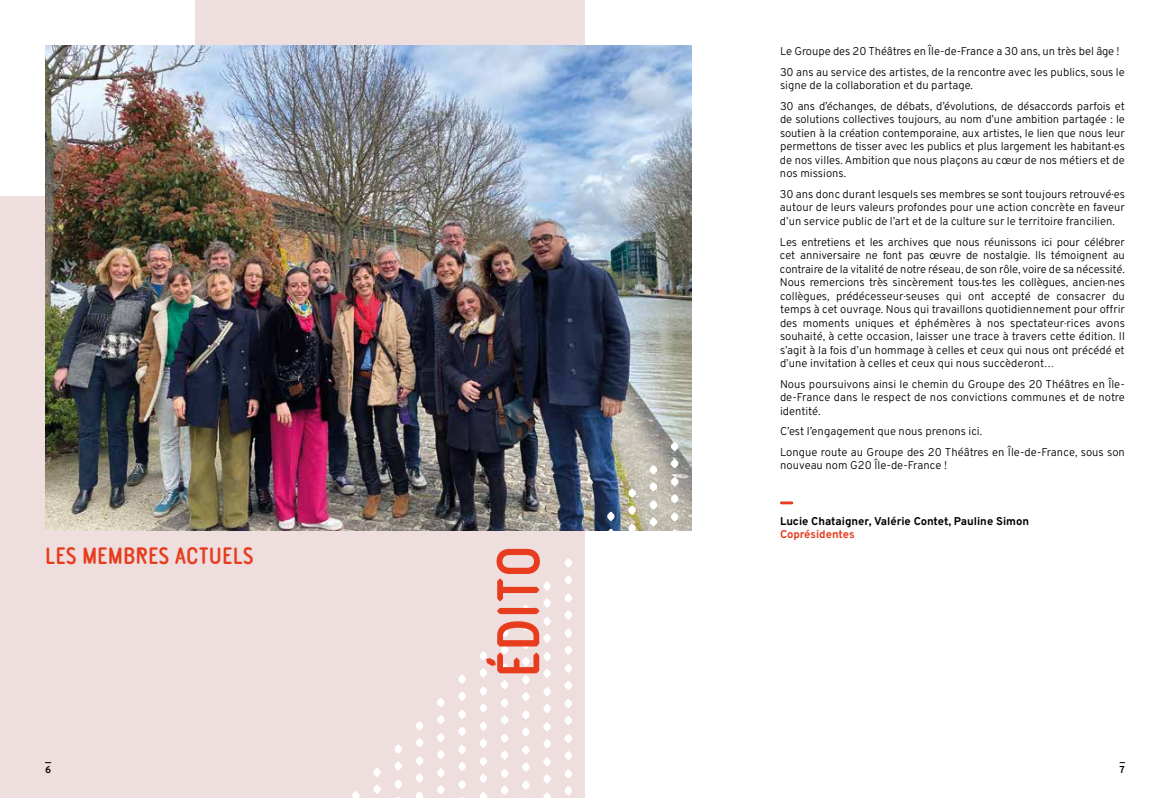
<style>
.page{position:relative;width:1170px;height:798px;background:#fff}
.page>*{position:absolute;margin:0;border:0;box-sizing:border-box;transform-origin:0 0}
.t1{font:condensed 60px "G20";color:#e73c1e}
.t2{font:condensed 23.75px "G20";color:#e73c1e}
.t3{font:11.25px/13.5px "Overpass";color:#000;text-align:justify}
.t4{font:700 11.25px "Overpass";color:#000}
.t5{font:700 11.25px "Overpass";letter-spacing:-.005em;color:#e73c1e}
.t6{font:600 10px "Overpass";color:#000}
</style>
<div class="page">
<div style="left:0;top:0;width:585px;height:797px;background:#eedede"></div>
<div style="left:0;top:0;width:195px;height:195px;background:#fff"></div>
<img style="left:45px;top:45px;width:646px;height:485px">
<svg style="left:780px;top:501px;width:13px;height:3px"></svg>
<svg style="left:543px;top:792px;width:7px;height:5px"></svg>
<svg style="left:565px;top:769px;width:7px;height:9px"></svg>
<svg style="left:522px;top:781px;width:7px;height:8px"></svg>
<svg style="left:543px;top:757px;width:7px;height:9px"></svg>
<svg style="left:565px;top:734px;width:7px;height:9px"></svg>
<svg style="left:480px;top:792px;width:7px;height:5px"></svg>
<svg style="left:501px;top:769px;width:7px;height:8px"></svg>
<svg style="left:522px;top:745px;width:7px;height:9px"></svg>
<svg style="left:543px;top:722px;width:7px;height:9px"></svg>
<svg style="left:565px;top:699px;width:7px;height:9px"></svg>
<svg style="left:458px;top:780px;width:7px;height:9px"></svg>
<svg style="left:480px;top:757px;width:7px;height:8px"></svg>
<svg style="left:501px;top:733px;width:7px;height:9px"></svg>
<svg style="left:522px;top:710px;width:7px;height:9px"></svg>
<svg style="left:543px;top:687px;width:7px;height:9px"></svg>
<svg style="left:565px;top:664px;width:7px;height:8px"></svg>
<svg style="left:416px;top:791px;width:7px;height:6px"></svg>
<svg style="left:437px;top:768px;width:7px;height:9px"></svg>
<svg style="left:458px;top:745px;width:7px;height:9px"></svg>
<svg style="left:480px;top:722px;width:7px;height:8px"></svg>
<svg style="left:501px;top:698px;width:7px;height:9px"></svg>
<svg style="left:522px;top:675px;width:7px;height:9px"></svg>
<svg style="left:543px;top:652px;width:7px;height:9px"></svg>
<svg style="left:565px;top:628px;width:7px;height:9px"></svg>
<svg style="left:671px;top:512px;width:7px;height:9px"></svg>
<svg style="left:395px;top:779px;width:7px;height:9px"></svg>
<svg style="left:416px;top:756px;width:7px;height:9px"></svg>
<svg style="left:437px;top:733px;width:7px;height:9px"></svg>
<svg style="left:458px;top:710px;width:7px;height:8px"></svg>
<svg style="left:480px;top:686px;width:7px;height:9px"></svg>
<svg style="left:501px;top:663px;width:7px;height:9px"></svg>
<svg style="left:522px;top:640px;width:7px;height:9px"></svg>
<svg style="left:543px;top:617px;width:7px;height:8px"></svg>
<svg style="left:565px;top:593px;width:7px;height:9px"></svg>
<svg style="left:628px;top:523px;width:7px;height:8px"></svg>
<svg style="left:649px;top:500px;width:8px;height:9px"></svg>
<svg style="left:671px;top:477px;width:7px;height:9px"></svg>
<svg style="left:352px;top:791px;width:7px;height:6px"></svg>
<svg style="left:373px;top:768px;width:7px;height:8px"></svg>
<svg style="left:395px;top:744px;width:7px;height:9px"></svg>
<svg style="left:416px;top:721px;width:7px;height:9px"></svg>
<svg style="left:437px;top:698px;width:7px;height:9px"></svg>
<svg style="left:458px;top:675px;width:7px;height:8px"></svg>
<svg style="left:480px;top:651px;width:7px;height:9px"></svg>
<svg style="left:501px;top:628px;width:7px;height:9px"></svg>
<svg style="left:522px;top:605px;width:7px;height:9px"></svg>
<svg style="left:543px;top:582px;width:7px;height:8px"></svg>
<svg style="left:565px;top:558px;width:7px;height:9px"></svg>
<svg style="left:607px;top:511px;width:7px;height:10px"></svg>
<svg style="left:628px;top:488px;width:7px;height:9px"></svg>
<svg style="left:649px;top:465px;width:8px;height:9px"></svg>
<svg style="left:671px;top:441px;width:7px;height:10px"></svg>
<svg style="left:565px;top:786px;width:7px;height:9px"></svg>
<svg style="left:543px;top:774px;width:7px;height:9px"></svg>
<svg style="left:565px;top:751px;width:7px;height:9px"></svg>
<svg style="left:501px;top:786px;width:7px;height:8px"></svg>
<svg style="left:522px;top:762px;width:7px;height:9px"></svg>
<svg style="left:543px;top:739px;width:7px;height:9px"></svg>
<svg style="left:565px;top:716px;width:7px;height:9px"></svg>
<svg style="left:480px;top:774px;width:7px;height:8px"></svg>
<svg style="left:501px;top:750px;width:7px;height:9px"></svg>
<svg style="left:522px;top:727px;width:7px;height:9px"></svg>
<svg style="left:543px;top:704px;width:7px;height:9px"></svg>
<svg style="left:565px;top:681px;width:7px;height:8px"></svg>
<svg style="left:437px;top:785px;width:7px;height:9px"></svg>
<svg style="left:458px;top:762px;width:7px;height:8px"></svg>
<svg style="left:480px;top:739px;width:7px;height:8px"></svg>
<svg style="left:501px;top:715px;width:7px;height:9px"></svg>
<svg style="left:522px;top:692px;width:7px;height:9px"></svg>
<svg style="left:543px;top:669px;width:7px;height:9px"></svg>
<svg style="left:565px;top:645px;width:7px;height:9px"></svg>
<svg style="left:416px;top:773px;width:7px;height:9px"></svg>
<svg style="left:437px;top:750px;width:7px;height:9px"></svg>
<svg style="left:458px;top:727px;width:7px;height:8px"></svg>
<svg style="left:480px;top:703px;width:7px;height:9px"></svg>
<svg style="left:501px;top:680px;width:7px;height:9px"></svg>
<svg style="left:522px;top:657px;width:7px;height:9px"></svg>
<svg style="left:543px;top:634px;width:7px;height:8px"></svg>
<svg style="left:565px;top:610px;width:7px;height:9px"></svg>
<svg style="left:649px;top:517px;width:8px;height:9px"></svg>
<svg style="left:671px;top:493px;width:7px;height:10px"></svg>
<svg style="left:373px;top:785px;width:7px;height:8px"></svg>
<svg style="left:395px;top:761px;width:7px;height:9px"></svg>
<svg style="left:416px;top:738px;width:7px;height:9px"></svg>
<svg style="left:437px;top:715px;width:7px;height:8px"></svg>
<svg style="left:458px;top:692px;width:7px;height:8px"></svg>
<svg style="left:480px;top:668px;width:7px;height:9px"></svg>
<svg style="left:501px;top:645px;width:7px;height:9px"></svg>
<svg style="left:522px;top:622px;width:7px;height:9px"></svg>
<svg style="left:543px;top:598px;width:7px;height:9px"></svg>
<svg style="left:565px;top:575px;width:7px;height:9px"></svg>
<svg style="left:607px;top:528px;width:7px;height:3px"></svg>
<svg style="left:628px;top:505px;width:7px;height:9px"></svg>
<svg style="left:649px;top:482px;width:8px;height:9px"></svg>
<svg style="left:671px;top:458px;width:7px;height:10px"></svg>
<p class="t3" style="left:780px;top:40px;width:346px;line-height:20.6px">Le Groupe des 20 Théâtres en Île-de-France a 30 ans, un très bel âge !<br>30 ans au service des artistes, de la rencontre avec les publics, sous le</p>
<p class="t3" style="left:780px;top:74px;width:346px;line-height:20.6px">signe de la collaboration et du partage.<br>30 ans d’échanges, de débats, d’évolutions, de désaccords parfois et</p>
<p class="t3" style="left:780px;top:112px;width:346px">de solutions collectives toujours, au nom d’une ambition partagée : le soutien à la création contemporaine, aux artistes, le lien que nous leur permettons de tisser avec les publics et plus largement les habitant.es de nos villes. Ambition que nous plaçons au cœur de nos métiers et de nos missions.</p>
<p class="t3" style="left:780px;top:187px;width:346px">30 ans donc durant lesquels ses membres se sont toujours retrouvé.es autour de leurs valeurs profondes pour une action concrète en faveur d’un service public de l’art et de la culture sur le territoire francilien.</p>
<p class="t3" style="left:780px;top:234px;width:346px">Les entretiens et les archives que nous réunissons ici pour célébrer cet anniversaire ne font pas œuvre de nostalgie. Ils témoignent au contraire de la vitalité de notre réseau, de son rôle, voire de sa nécessité.<br>Nous remercions très sincèrement tous.tes les collègues, ancien.nes collègues, prédécesseur.seuses qui ont accepté de consacrer du temps à cet ouvrage. Nous qui travaillons quotidiennement pour offrir des moments uniques et éphémères à nos spectateur.rices avons souhaité, à cette occasion, laisser une trace à travers cette édition. Il s’agit à la fois d’un hommage à celles et ceux qui nous ont précédé et d’une invitation à celles et ceux qui nous succèderont…</p>
<p class="t3" style="left:780px;top:376px;width:346px">Nous poursuivons ainsi le chemin du Groupe des 20 Théâtres en Île&shy;de-France dans le respect de nos convictions communes et de notre identité.</p>
<p class="t3" style="left:780px;top:420px;width:346px;line-height:20.6px">C’est l’engagement que nous prenons ici.<br>Longue route au Groupe des 20 Théâtres en Île-de-France, sous son</p>
<p class="t3" style="left:780px;top:458px;width:168px">nouveau nom G20 Île-de-France !</p>
<h2 class="t2" style="left:45px;top:542px;width:210px">LES MEMBRES ACTUELS</h2>
<h1 class="t1" style="left:485px;top:677px;width:133px;rotate:-90deg">ÉDITO</h1>
<p class="t4" style="left:780px;top:511px;width:250px">Lucie Chataigner, Valérie Contet, Pauline Simon</p>
<p class="t5" style="left:780px;top:525px;width:76px">Coprésidentes</p>
<p class="t6" style="left:45px;top:761px;width:8px">6</p>
<p class="t6" style="left:1119px;top:761px;width:7px">7</p>
</div>
